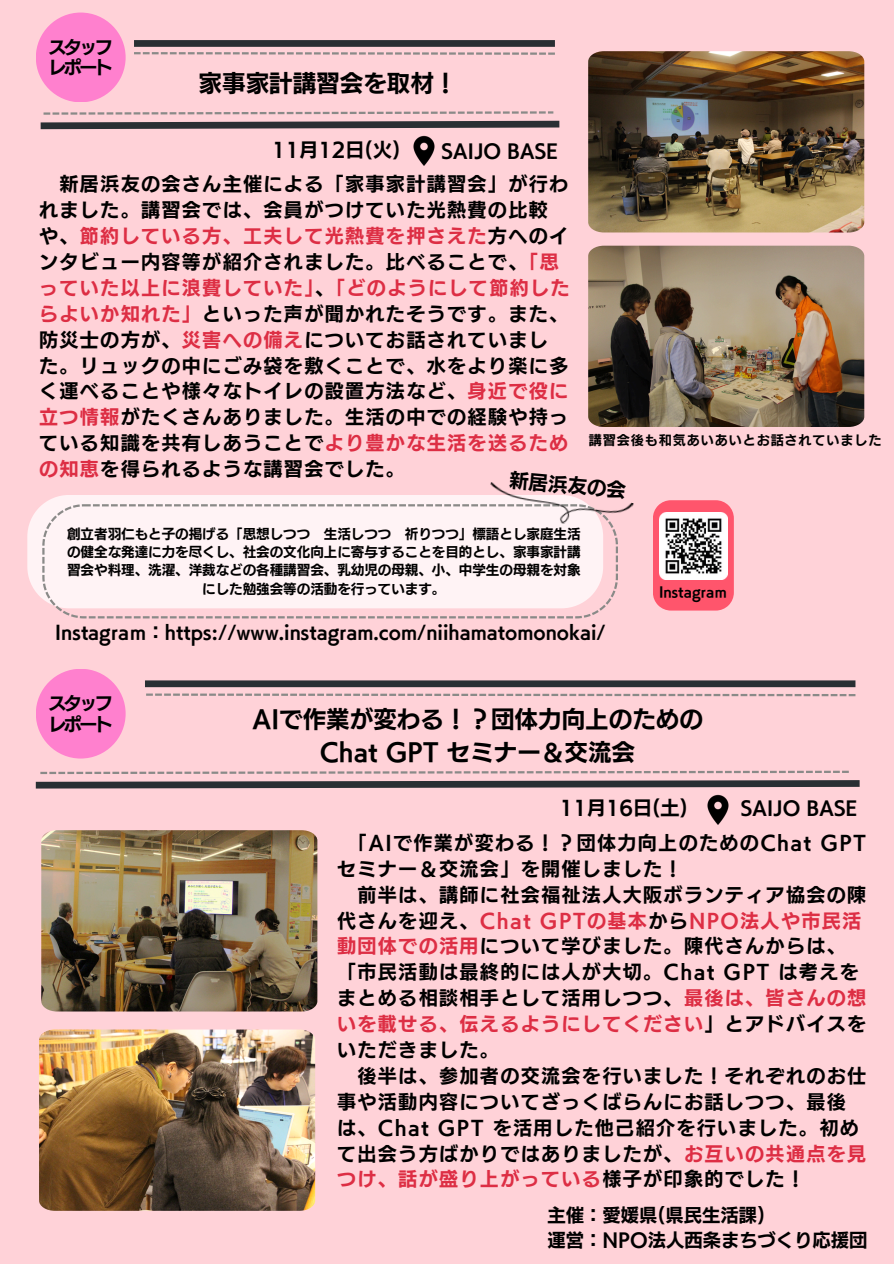
<style>
.page{position:relative;width:894px;height:1264px;background:#fff}
.page>*{position:absolute;margin:0;border:0;box-sizing:border-box;transform-origin:0 0}
.t1{font:23.55px/32.7px "Canva UD Kakugo Large Pr 6 N B";color:#000;text-align:center}
.t2{font:19.5px "Canva UD Kakugo Large Pr 6 N B";color:#000}
.t3{font:19.05px/25.8px "Canva UD Kakugo Large Pr 6 N B";letter-spacing:.07em;color:#000}
.t4{font:19.05px "Canva UD Kakugo Large Pr 6 N B";letter-spacing:.07em;color:#dd2e44}
.t5{font:18.3px/24.8px "Canva UD Kakugo Large Pr 6 N B";color:#000}
.t6{font:18px/20.2px "Canva UD Kakugo Large Pr 6 N B";letter-spacing:-.14em;color:#000}
.t7{font:17.85px "Canva UD Kakugo Large Pr 6 N B";color:#000}
.t8{font:13.5px/18px "Canva UD Kakugo Large Pr 6 N B";color:#000;text-align:center}
.t9{font:13.35px "Canva UD Kakugo Large Pr 6 N B";color:#000}
.t10{font:13.05px "Canva UD Kakugo Large Pr 6 N B";letter-spacing:.07em;color:#000}
.s1{color:#dd2e44}
.s2{color:#000}
</style>
<div class="page">
<div style="left:0;top:0;width:893px;height:1263px;background:#ffd2d8"></div>
<img style="left:413px;top:135px;width:22px;height:31px">
<svg style="left:27px;top:495px;width:459px;height:103px;fill:#fff3f5"></svg>
<svg style="left:42px;top:504px;width:575px;height:114px;fill:#fff3f5"></svg>
<img style="left:486px;top:482px;width:147px;height:51px">
<img style="left:588px;top:51px;width:275px;height:181px">
<img style="left:588px;top:246px;width:275px;height:181px">
<div style="left:36px;top:13px;width:90px;height:89px;background:#ff80ce;border-radius:50%"></div>
<svg style="left:40px;top:111px;width:520px;height:19px"></svg>
<div style="left:134px;top:40px;width:420px;height:7px;background:#292f33"></div>
<svg style="left:134px;top:52px;width:420px;height:3px"></svg>
<img style="left:41px;top:830px;width:276px;height:181px">
<img style="left:39px;top:1029px;width:276px;height:181px">
<div style="left:36px;top:668px;width:90px;height:90px;background:#ff80ce;border-radius:50%"></div>
<svg style="left:35px;top:770px;width:825px;height:19px"></svg>
<div style="left:145px;top:680px;width:710px;height:7px;background:#292f33"></div>
<svg style="left:146px;top:693px;width:709px;height:3px"></svg>
<svg style="left:653px;top:500px;width:80px;height:110px"></svg>
<img style="left:659px;top:512px;width:68px;height:68px">
<img style="left:707px;top:794px;width:22px;height:31px">
<p class="t6" style="left:48px;top:37px;width:66px">スタッフレポート</p>
<p class="t1" style="left:198px;top:67px;width:260px">家事家計講習会を取材！</p>
<p class="t3" style="left:272px;top:137px;width:130px">11月 12日(火)</p>
<h3 class="t5" style="left:441px;top:138px;width:118px">SAIJO BASE</h3>
<p class="t3" style="left:39px;top:171px;width:532px;text-indent:20px">新居浜友の会さん主催による「家事家計講習会」が行われました。講習会では、会員がつけていた光熱費の比較や、<span class="s1">節約している方、工夫して光熱費を押さえた</span>方へのインタビュー内容等が紹介されました。比べることで、<span class="s1">「思っていた以上に浪費していた」</span>、<span class="s1">「どのようにして節約したらよいか知れた」</span>といった声が聞かれたそうです。また、防災士の方が、<span class="s1">災害への備え</span>についてお話されていました。リュックの中にごみ袋を敷くことで、水をより楽に多く運べることや様々なトイレの設置方法など、<span class="s1">身近で役に立つ情報</span>がたくさんありました。生活の中での経験や持っている知識を共有しあうことで<span class="s1">より豊かな生活を送るための知恵</span>を得られるような講習会でした。</p>
<h5 class="t10" style="left:588px;top:434px;width:294px">講習会後も和気あいあいとお話されていました</h5>
<h4 class="t2" style="left:510px;top:470px;width:118px;rotate:5deg">新居浜友の会</h4>
<h3 class="t8" style="left:67px;top:525px;width:515px">創立者羽仁もと子の掲げる「思想しつつ 生活しつつ 祈りつつ」標語とし家庭生活の健全な発達に力を尽くし、社会の文化向上に寄与することを目的とし、家事家計講習会や料理、洗濯、洋裁などの各種講習会、乳幼児の母親、小、中学生の母親を対象にした勉強会等の活動を行っています。</h3>
<p class="t7" style="left:55px;top:623px;width:551px">Instagraｍ：https://www.instagram.com/niihamatomonokai/</p>
<p class="t9" style="left:659px;top:585px;width:70px">Instagraｍ</p>
<p class="t6" style="left:48px;top:693px;width:66px">スタッフレポート</p>
<h3 class="t1" style="left:252px;top:702px;width:452px">AIで作業が変わる！？団体力向上のための<br>Chat GPT セミナー＆交流会</h3>
<p class="t3" style="left:559px;top:794px;width:130px">11月 16日(土)</p>
<h2 class="t5" style="left:740px;top:795px;width:118px">SAIJO BASE</h2>
<p class="t3" style="left:348px;top:829px;width:519px">「AIで作業が変わる！？団体力向上のためのChat GPT</p>
<p class="t3" style="left:337px;top:855px;width:347px">セミナー＆交流会」を開催しました！</p>
<p class="t3" style="left:357px;top:881px;width:510px">前半は、講師に社会福祉法人大阪ボランティア協会の陳</p>
<p class="t4" style="left:337px;top:910px;width:525px"><span class="s2">代さんを迎え、</span>Chat GPTの基本<span class="s2">から</span>NPO法人や市民活</p>
<p class="t3" style="left:337px;top:933px;width:510px"><span class="s1">動団体での活用</span>について学びました。陳代さんからは、</p>
<p class="t3" style="left:337px;top:959px;width:523px">「市民活動は最終的には人が大切。Chat GPT は考えを</p>
<p class="t3" style="left:337px;top:985px;width:530px">まとめる相談相手として活用しつつ、<span class="s1">最後は、皆さんの想</span></p>
<p class="t4" style="left:337px;top:1014px;width:530px">いを載せる、伝えるようにしてください<span class="s2">」とアドバイスを</span></p>
<p class="t3" style="left:337px;top:1036px;width:163px">いただきました。</p>
<p class="t3" style="left:357px;top:1062px;width:510px">後半は、参加者の交流会を行いました！それぞれのお仕</p>
<p class="t3" style="left:337px;top:1088px;width:510px">事や活動内容についてざっくばらんにお話しつつ、最後</p>
<p class="t3" style="left:337px;top:1114px;width:523px">は、Chat GPT を活用した他己紹介を行いました。初め</p>
<p class="t3" style="left:337px;top:1140px;width:530px">て出会う方ばかりではありましたが、<span class="s1">お互いの共通点を見</span></p>
<p class="t4" style="left:337px;top:1169px;width:469px">つけ、話が盛り上がっている<span class="s2">様子が印象的でした️ ！</span></p>
<h5 class="t5" style="left:547px;top:1202px;width:321px">主催：愛媛県(県民生活課)<br>運営：NPO法人西条まちづくり応援団</h5>
</div>
